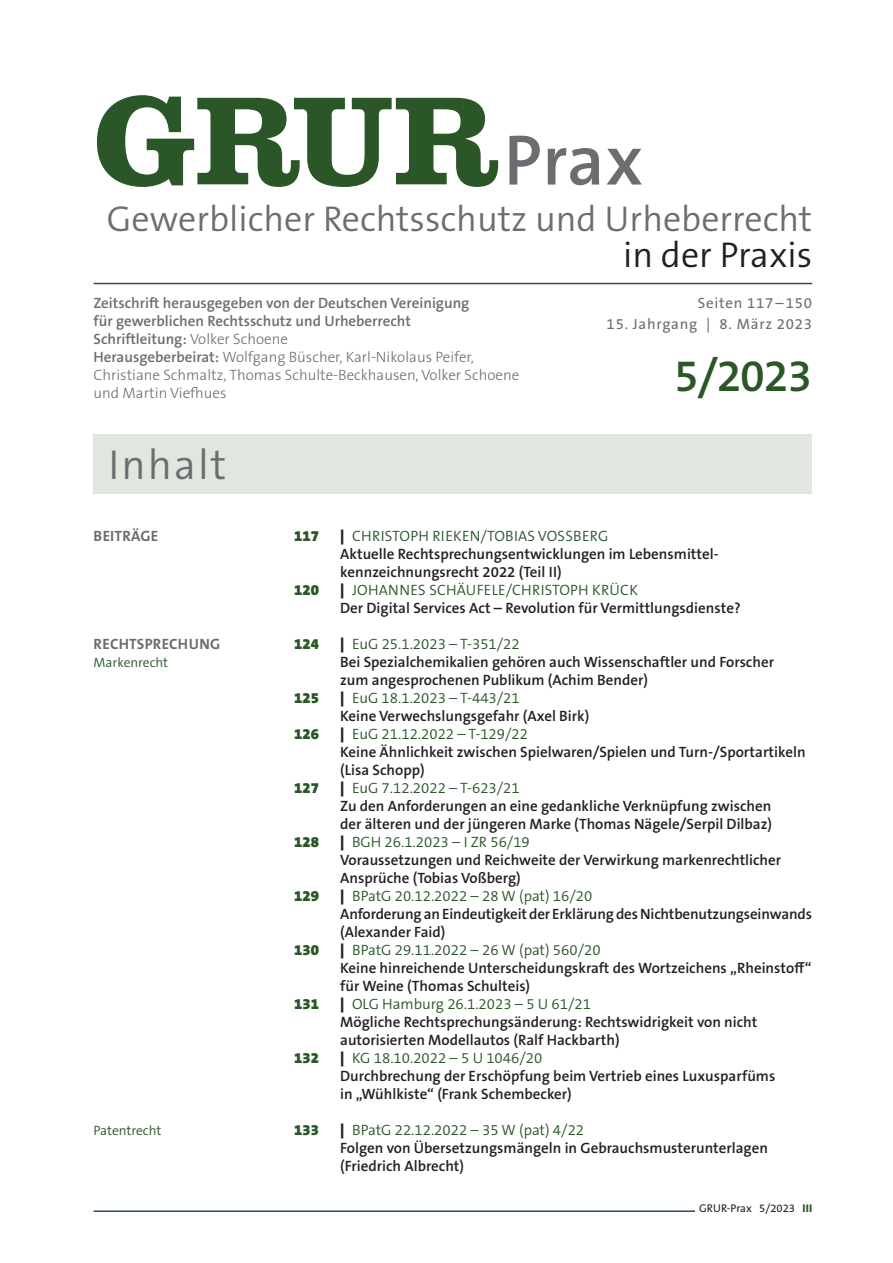
<style>
.page{position:relative;width:893px;height:1263px;background:#fff}
.page>*{position:absolute;margin:0;border:0;box-sizing:border-box;transform-origin:0 0}
.t1{font:700 130.5px "Clarendon LT Std";color:#2a5628}
.t2{font:600 72px "The Sans B W6";color:#6c6d70}
.t3{font:600 45px "The Sans B W6";color:#2a5628}
.t4{font:300 42px "The Sans B W4";letter-spacing:.05em;color:#6c6d70}
.t5{font:300 36px "The Sans B W4";color:#6c6d70}
.t6{font:300 36px "The Sans B W4";color:#231f20}
.t7{font:600 15px/18px "The Sans B W6";color:#231f20}
.t8{font:300 15px "The Sans B W4";color:#2a5628}
.t9{font:300 15px/18px "The Sans B W3";color:#6c6d70}
.t10{font:600 15px/18px "The Sans B W6";color:#6c6d70}
.t11{font:900 15px "The Sans B W9";color:#2a5628}
.t12{font:15px "The Sans B W5 Plain";letter-spacing:.05em;color:#6c6d70}
.t13{font:700 15px "The Sans B W7";letter-spacing:.015em;color:#6c6d70}
.t14{font:300 13.5px "The Sans B W4";color:#2a5628}
.t15{font:11.25px "The Sans B W5 Plain";color:#231f20}
.s1{font-family:"The Sans B W3";font-weight:300}
.s2{font-family:"The Sans B W6";font-weight:600}
.s3{font-family:"The Sans B W9";font-weight:900;color:#231f20}
.s4{font-family:"The Sans B W8";font-weight:800;color:#2a5628}
</style>
<div class="page">
<hr style="left:94px;top:283px;width:718px;height:1px;background:#2a5628">
<div style="left:94px;top:434px;width:718px;height:59px;background:#e1e7de"></div>
<hr style="left:94px;top:1210px;width:718px;height:2px;background:#2a5628">
<div style="left:695px;top:1201px;width:117px;height:13px;background:#fff"></div>
<h1 class="t1" style="left:94px;top:62px;width:410px">GRUR</h1>
<h2 class="t2" style="left:504px;top:114px;width:141px">Prax</h2>
<h3 class="t5" style="left:107px;top:195px;width:707px">Gewerblicher Rechtsschutz und Urheberrecht</h3>
<h3 class="t6" style="left:623px;top:231px;width:191px">in der Praxis</h3>
<p class="t10" style="left:94px;top:294px;width:377px">Zeitschrift herausgegeben von der Deutschen Vereinigung für gewerblichen Rechtsschutz und Urheberrecht<br>Schriftleitung: <span class="s1">Volker Schoene</span></p>
<p class="t9" style="left:94px;top:348px;width:427px"><span class="s2">Herausgeberbeirat:</span> Wolfgang Büscher, Karl-Nikolaus Peifer,<br>Christiane Schmaltz, Thomas Schulte-Beckhausen, Volker Schoene und Martin Viefhues</p>
<p class="t12" style="left:698px;top:293px;width:116px">Seiten 117–150</p>
<p class="t12" style="left:607px;top:314px;width:207px">15. Jahrgang | 8. März 2023</p>
<h3 class="t3" style="left:674px;top:347px;width:140px">5/2023</h3>
<h3 class="t4" style="left:108px;top:438px;width:120px">Inhalt</h3>
<p class="t13" style="left:94px;top:526px;width:66px">BEITRÄGE</p>
<p class="t11" style="left:294px;top:526px;width:26px">117</p>
<p class="t8" style="left:340px;top:526px;width:270px"><span class="s3">|</span> CHRISTOPH RIEKEN/TOBIAS VOSSBERG</p>
<p class="t7" style="left:340px;top:544px;width:380px">Aktuelle Rechtsprechungsentwicklungen im Lebensmittel&shy;kennzeichnungsrecht 2022 (Teil II)</p>
<p class="t11" style="left:294px;top:580px;width:26px">120</p>
<p class="t8" style="left:340px;top:580px;width:299px"><span class="s3">|</span> JOHANNES SCHÄUFELE/CHRISTOPH KRÜCK</p>
<p class="t7" style="left:340px;top:598px;width:402px">Der Digital Services Act – Revolution für Vermittlungsdienste?</p>
<p class="t13" style="left:94px;top:634px;width:128px">RECHTSPRECHUNG</p>
<p class="t11" style="left:294px;top:634px;width:26px">124</p>
<p class="t8" style="left:340px;top:634px;width:181px"><span class="s3">|</span> EuG 25.1.2023 – T-351/22</p>
<p class="t14" style="left:94px;top:653px;width:76px">Markenrecht</p>
<p class="t7" style="left:340px;top:652px;width:435px">Bei Spezialchemikalien gehören auch Wissenschaftler und Forscher zum angesprochenen Publikum (Achim Bender)</p>
<p class="t11" style="left:294px;top:688px;width:26px">125</p>
<p class="t8" style="left:340px;top:688px;width:181px"><span class="s3">|</span> EuG 18.1.2023 – T-443/21</p>
<p class="t7" style="left:340px;top:706px;width:251px">Keine Verwechslungsgefahr (Axel Birk)</p>
<p class="t11" style="left:294px;top:724px;width:26px">126</p>
<p class="t8" style="left:340px;top:724px;width:189px"><span class="s3">|</span> EuG 21.12.2022 – T-129/22</p>
<p class="t7" style="left:340px;top:742px;width:467px">Keine Ähnlichkeit zwischen Spielwaren/Spielen und Turn-/Sportartikeln (Lisa Schopp)</p>
<p class="t11" style="left:294px;top:778px;width:26px">127</p>
<p class="t8" style="left:340px;top:778px;width:181px"><span class="s3">|</span> EuG 7.12.2022 – T-623/21</p>
<p class="t7" style="left:340px;top:796px;width:433px">Zu den Anforderungen an eine gedankliche Verknüpfung zwischen der älteren und der jüngeren Marke (Thomas Nägele/Serpil Dilbaz)</p>
<p class="t11" style="left:294px;top:832px;width:26px">128</p>
<p class="t8" style="left:340px;top:832px;width:191px"><span class="s3">|</span> BGH 26.1.2023 – I ZR 56/19</p>
<p class="t7" style="left:340px;top:850px;width:443px">Voraussetzungen und Reichweite der Verwirkung markenrechtlicher<br>Ansprüche (Tobias Voßberg)</p>
<p class="t11" style="left:294px;top:886px;width:26px">129</p>
<p class="t8" style="left:340px;top:886px;width:254px"><span class="s3">|</span> BPatG 20.12.2022 – 28 W (pat) 16/20</p>
<p class="t7" style="left:340px;top:904px;width:473px">Anforderung an Eindeutigkeit der Erklärung des Nichtbenutzungseinwands (Alexander Faid)</p>
<p class="t11" style="left:294px;top:940px;width:26px">130</p>
<p class="t8" style="left:340px;top:940px;width:262px"><span class="s3">|</span> BPatG 29.11.2022 – 26 W (pat) 560/20</p>
<p class="t7" style="left:340px;top:958px;width:473px">Keine hinreichende Unterscheidungskraft des Wortzeichens „Rheinstoff“ für Weine (Thomas Schulteis)</p>
<p class="t11" style="left:294px;top:994px;width:26px">131</p>
<p class="t8" style="left:340px;top:994px;width:252px"><span class="s3">|</span> OLG Hamburg 26.1.2023 – 5 U 61/21</p>
<p class="t7" style="left:340px;top:1012px;width:419px">Mögliche Rechtsprechungsänderung: Rechtswidrigkeit von nicht autorisierten Modellautos (Ralf Hackbarth)</p>
<p class="t11" style="left:294px;top:1048px;width:26px">132</p>
<p class="t8" style="left:340px;top:1048px;width:204px"><span class="s3">|</span> KG 18.10.2022 – 5 U 1046/20</p>
<p class="t7" style="left:340px;top:1066px;width:437px">Durchbrechung der Erschöpfung beim Vertrieb eines Luxusparfüms in „Wühlkiste“ (Frank Schembecker)</p>
<p class="t14" style="left:94px;top:1121px;width:69px">Patentrecht</p>
<p class="t11" style="left:294px;top:1120px;width:26px">133</p>
<p class="t8" style="left:340px;top:1120px;width:245px"><span class="s3">|</span> BPatG 22.12.2022 – 35 W (pat) 4/22</p>
<p class="t7" style="left:340px;top:1138px;width:429px">Folgen von Übersetzungsmängeln in Gebrauchsmusterunterlagen (Friedrich Albrecht)</p>
<p class="t15" style="left:699px;top:1201px;width:114px">GRUR-Prax 5/2023 <span class="s4">III</span></p>
</div>
